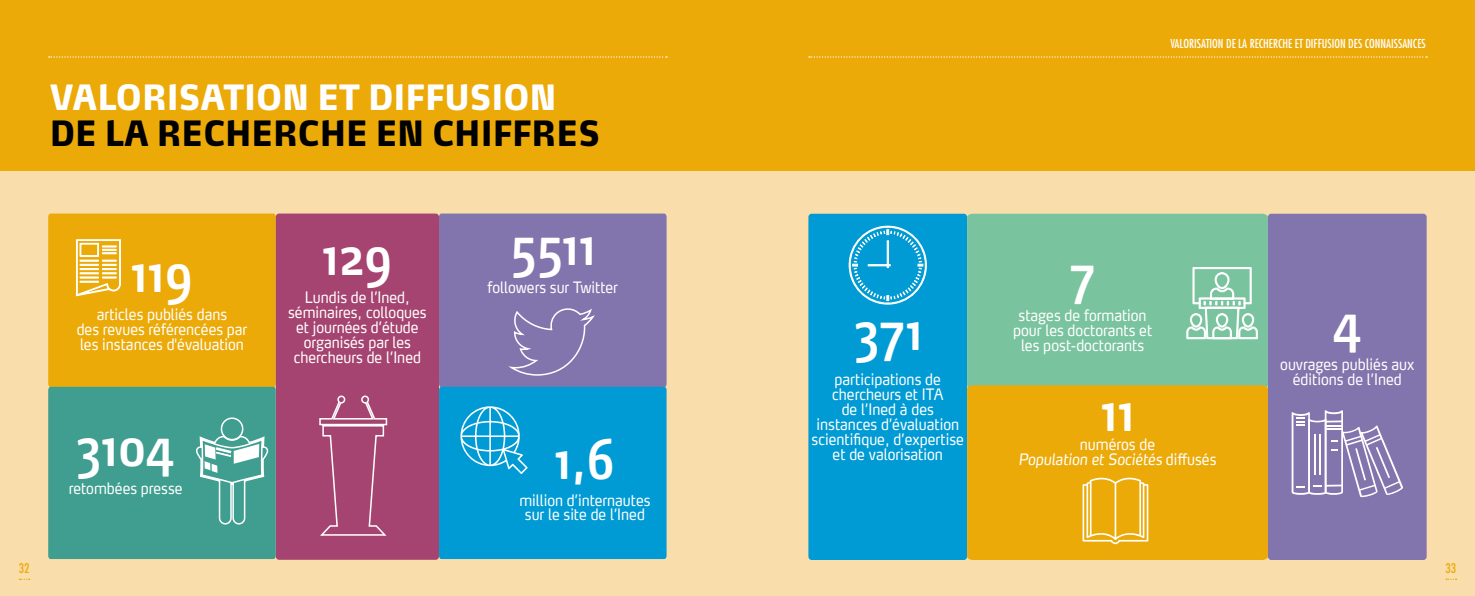
<style>
.page{position:relative;width:1475px;height:596px;background:#fff}
.page>*{position:absolute;margin:0;border:0;box-sizing:border-box;transform-origin:0 0}
.t1{font:600 52px "Max OT";color:#fff;scale:.87 1}
.t2{font:600 51.9px "Max OT";letter-spacing:.015em;color:#fff;scale:.87 1}
.t3{font:900 34.5px "Max OT";color:#fff;scale:.87 1}
.t4{font:900 34.5px "Max OT";color:#000;scale:.87 1}
.t5{font:15.6px/15.1px "Max OT";color:#fff;text-align:center;scale:.87 1}
.t6{font:italic 15.6px/15.1px "Max OT";color:#fff;text-align:center;scale:.87 1}
.t7{font:condensed 13px "Futura Std";color:#ecaa09}
.t8{font:condensed 12px "Futura Std";color:#fff}
.s1{font-style:normal}
</style>
<div class="page">
<div style="left:0;top:31px;width:1474px;height:564px;background:#f9ddab"></div>
<div style="left:0;top:0;width:1474px;height:170px;background:#ecaa09"></div>
<svg style="left:49px;top:56px;width:617px;height:2px"></svg>
<div style="left:808px;top:213px;width:158px;height:346px;background:#009bd4;border-radius:3px"></div>
<svg style="left:848px;top:225px;width:79px;height:80px"></svg>
<div style="left:966px;top:213px;width:301px;height:172px;background:#7ac39f"></div>
<svg style="left:1185px;top:266px;width:72px;height:73px;background:#9fd3b9"></svg>
<div style="left:966px;top:385px;width:301px;height:174px;background:#ecaa09"></div>
<svg style="left:1082px;top:474px;width:66px;height:70px;background:#efba39"></svg>
<div style="left:1267px;top:213px;width:159px;height:346px;background:#8274ac;border-radius:3px"></div>
<svg style="left:1291px;top:410px;width:112px;height:87px"></svg>
<div style="left:439px;top:213px;width:227px;height:173px;background:#8274ac"></div>
<svg style="left:505px;top:307px;width:92px;height:69px;background:#8c7fb2"></svg>
<div style="left:48px;top:213px;width:228px;height:173px;background:#ecaa09"></div>
<svg style="left:73px;top:239px;width:48px;height:57px;background:#f2c965"></svg>
<div style="left:276px;top:213px;width:163px;height:346px;background:#a64471;border-radius:3px"></div>
<svg style="left:319px;top:395px;width:69px;height:141px"></svg>
<div style="left:48px;top:386px;width:228px;height:172px;background:#3f9e8f"></div>
<div style="left:221px;top:417px;width:22px;height:23px;border:2px solid #fff;border-radius:50%"></div>
<svg style="left:195px;top:435px;width:74px;height:90px;background:#69b3a7"></svg>
<div style="left:439px;top:386px;width:227px;height:172px;background:#009bd4"></div>
<svg style="left:460px;top:406px;width:67px;height:67px;background:#34afdc"></svg>
<svg style="left:809px;top:56px;width:617px;height:2px"></svg>
<h3 class="t3" style="left:50px;top:75px;width:584px">VALORISATION ET DIFFUSION</h3>
<h3 class="t4" style="left:50px;top:111px;width:634px">DE LA RECHERCHE EN CHIFFRES</h3>
<h2 class="t2" style="left:131px;top:240px;width:71px">119</h2>
<p class="t5" style="left:77px;top:306px;width:198px">articles publiés dans<br>des revues référencées par les instances d'évaluation</p>
<h2 class="t2" style="left:76px;top:413px;width:116px">3104</h2>
<p class="t5" style="left:69px;top:480px;width:132px">retombées presse</p>
<h2 class="t2" style="left:323px;top:222px;width:81px">129</h2>
<p class="t5" style="left:288px;top:289px;width:161px">Lundis de l’Ined, séminaires, colloques et journées d’étude organisés par les chercheurs de l’Ined</p>
<h2 class="t2" style="left:510px;top:212px;width:98px">5511</h2>
<p class="t5" style="left:487px;top:279px;width:151px">followers sur Twitter</p>
<h2 class="t2" style="left:555px;top:426px;width:70px">1,6</h2>
<p class="t5" style="left:519px;top:492px;width:152px;line-height:14.3px">million d’internautes sur le site de l’Ined</p>
<p class="t8" style="left:1170px;top:36px;width:257px">VALORISATION DE LA RECHERCHE ET DIFFUSION DES CONNAISSANCES</p>
<h1 class="t1" style="left:853px;top:297px;width:79px">371</h1>
<p class="t5" style="left:811px;top:371px;width:177px">participations de chercheurs et ITA<br>de l’Ined à des instances d’évaluation scientifique, d’expertise et de valorisation</p>
<h1 class="t1" style="left:1069px;top:240px;width:30px">7</h1>
<p class="t5" style="left:1012px;top:307px;width:161px">stages de formation pour les doctorants et les post-doctorants</p>
<h1 class="t1" style="left:1101px;top:378px;width:38px">11</h1>
<p class="t6" style="left:1018px;top:436px;width:229px"><span class="s1">numéros de<br></span>Population et Sociétés <span class="s1">diffusés</span></p>
<h1 class="t1" style="left:1331px;top:289px;width:37px">4</h1>
<p class="t5" style="left:1279px;top:356px;width:156px">ouvrages publiés aux éditions de l’Ined</p>
<p class="t7" style="left:19px;top:560px;width:12px">32</p>
<p class="t7" style="left:1445px;top:560px;width:12px">33</p>
</div>
